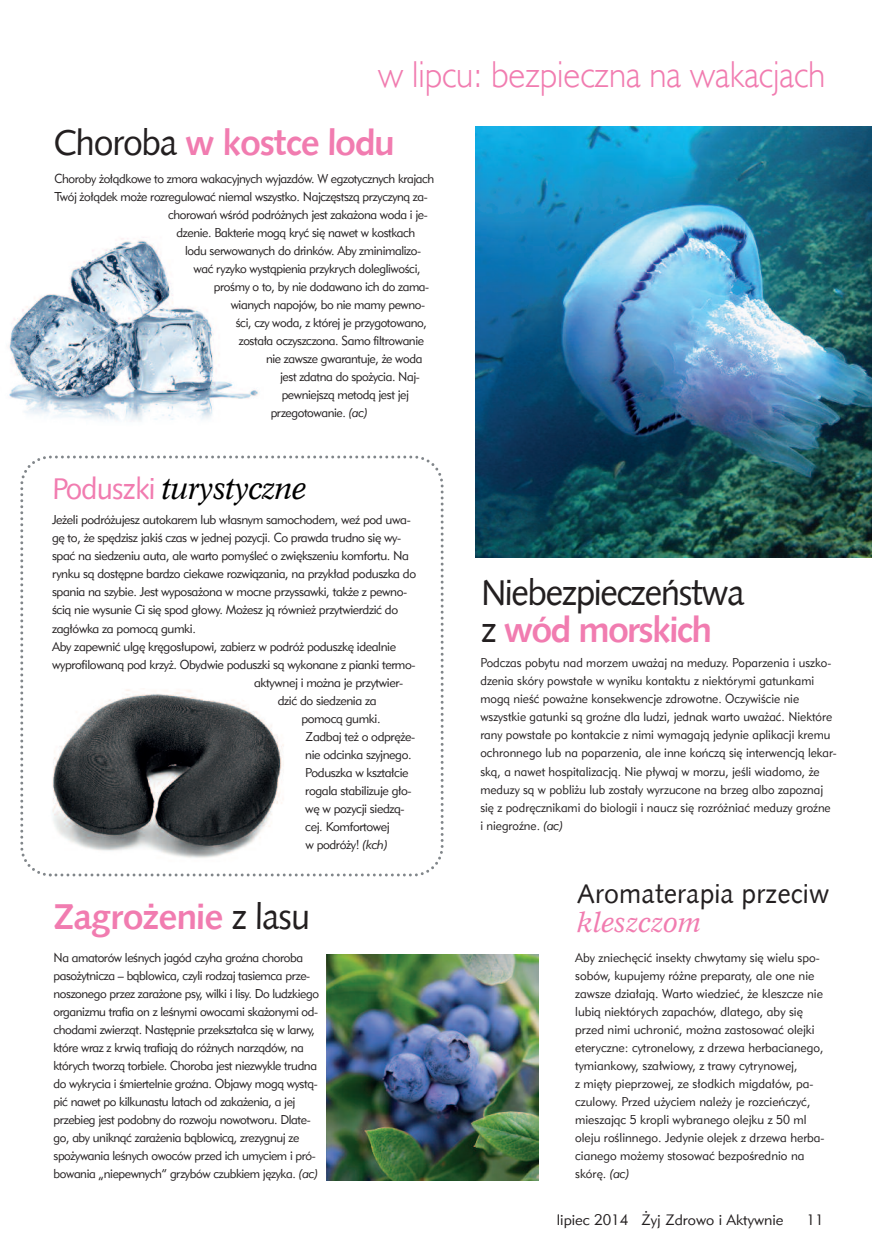
<style>
.page{position:relative;width:872px;height:1255px;background:#fff}
.page>*{position:absolute;margin:0;border:0;box-sizing:border-box;transform-origin:0 0}
.t1{font:37.5px "Humanst 521 Lt EU";color:#f17cb0;scale:.94 1}
.t2{font:700 36px "Humanst 531 EU";letter-spacing:-.03em;color:#f17cb0}
.t3{font:36px/37.5px "Humanst 531 EU";letter-spacing:-.05em;color:#231f20}
.t4{font:italic 30px "Dutch 809 EU";letter-spacing:-.035em;color:#000}
.t5{font:27px "Humanst 531 EU";color:#231f20}
.t6{font:italic 27px "Dutch 809 EU";color:#f17cb0}
.t7{font:15px "Geometric 415 Lt EU";color:#231f20}
.t8{font:12.75px/18px "Geometric 415 Lt EU";letter-spacing:-.03em;color:#231f20;scale:.96 1}
.t9{font:12.75px "Geometric 415 Lt EU";letter-spacing:-.03em;color:#231f20}
.t10{font:12.75px/18px "Geometric 415 Lt EU";color:#231f20;scale:.94 1}
.t11{font:12.75px/18px "Geometric 415 Lt EU";color:#231f20;scale:.96 1}
.s1{font-weight:400;color:#231f20}
.s2{font-style:italic}
.s3{font-family:"Humanst 531 EU";font-style:normal;color:#f17cb0}
.s4{font-weight:700;color:#f17cb0}
</style>
<div class="page">
<img style="left:476px;top:127px;width:396px;height:430px">
<svg style="left:20px;top:455px;width:424px;height:422px"></svg>
<img style="left:327px;top:954px;width:211px;height:225px">
<img style="left:41px;top:688px;width:249px;height:182px">
<img style="left:9px;top:237px;width:249px;height:184px">
<h1 class="t1" style="left:378px;top:51px;width:477px">w lipcu: bezpieczna na wakacjach</h1>
<h2 class="t2" style="left:53px;top:120px;width:343px"><span class="s1">Choroba</span> w kostce lodu</h2>
<p class="t8" style="left:55px;top:170px;width:397px">Choroby żołądkowe to zmora wakacyjnych wyjazdów. W egzotycznych krajach</p>
<p class="t8" style="left:55px;top:188px;width:390px">Twój żołądek może rozregulować niemal wszystko. Najczęstszą przyczyną za-</p>
<p class="t8" style="left:168px;top:206px;width:272px">chorowań wśród podróżnych jest zakażona woda i je-</p>
<p class="t8" style="left:177px;top:224px;width:250px">dzenie. Bakterie mogą kryć się nawet w kostkach</p>
<p class="t8" style="left:185px;top:242px;width:247px">lodu serwowanych do drinków. Aby zminimalizo-</p>
<p class="t8" style="left:193px;top:260px;width:238px">wać ryzyko wystąpienia przykrych dolegliwości,</p>
<p class="t8" style="left:214px;top:278px;width:226px">prośmy o to, by nie dodawano ich do zama-</p>
<p class="t8" style="left:231px;top:296px;width:204px">wianych napojów, bo nie mamy pewno-</p>
<p class="t8" style="left:236px;top:314px;width:200px">ści, czy woda, z której je przygotowano,</p>
<p class="t8" style="left:239px;top:332px;width:194px">została oczyszczona. Samo filtrowanie</p>
<p class="t8" style="left:266px;top:350px;width:164px">nie zawsze gwarantuje, że woda</p>
<p class="t8" style="left:280px;top:368px;width:147px">jest zdatna do spożycia. Naj-</p>
<p class="t8" style="left:282px;top:386px;width:134px">pewniejszą metodą jest jej</p>
<p class="t8" style="left:271px;top:404px;width:103px">przegotowanie. <span class="s2">(ac)</span></p>
<h3 class="t4" style="left:52px;top:470px;width:256px"><span class="s3">Poduszki</span> turystyczne</h3>
<p class="t9" style="left:52px;top:512px;width:360px">Jeżeli podróżujesz autokarem lub własnym samochodem, weź pod uwa-</p>
<p class="t9" style="left:52px;top:530px;width:351px">gę to, że spędzisz jakiś czas w jednej pozycji. Co prawda trudno się wy-</p>
<p class="t9" style="left:52px;top:548px;width:358px">spać na siedzeniu auta, ale warto pomyśleć o zwiększeniu komfortu. Na</p>
<p class="t9" style="left:52px;top:566px;width:365px">rynku są dostępne bardzo ciekawe rozwiązania, na przykład poduszka do</p>
<p class="t9" style="left:52px;top:584px;width:357px">spania na szybie. Jest wyposażona w mocne przyssawki, także z pewno-</p>
<p class="t9" style="left:52px;top:602px;width:347px">ścią nie wysunie Ci się spod głowy. Możesz ją również przytwierdzić do</p>
<p class="t9" style="left:52px;top:620px;width:145px">zagłówka za pomocą gumki.</p>
<p class="t9" style="left:52px;top:638px;width:346px">Aby zapewnić ulgę kręgosłupowi, zabierz w podróż poduszkę idealnie</p>
<p class="t9" style="left:52px;top:656px;width:365px">wyprofilowaną pod krzyż. Obydwie poduszki są wykonane z pianki termo-</p>
<p class="t9" style="left:254px;top:674px;width:150px">aktywnej i można je przytwier-</p>
<p class="t9" style="left:278px;top:692px;width:100px">dzić do siedzenia za</p>
<p class="t9" style="left:301px;top:710px;width:81px">pomocą gumki.</p>
<p class="t9" style="left:305px;top:728px;width:111px">Zadbaj też o odpręże-</p>
<p class="t9" style="left:305px;top:746px;width:108px">nie odcinka szyjnego.</p>
<p class="t9" style="left:305px;top:764px;width:105px">Poduszka w kształcie</p>
<p class="t9" style="left:305px;top:782px;width:108px">rogala stabilizuje gło-</p>
<p class="t9" style="left:305px;top:800px;width:101px">wę w pozycji siedzą-</p>
<p class="t9" style="left:305px;top:818px;width:86px">cej. Komfortowej</p>
<p class="t9" style="left:305px;top:836px;width:84px">w podróży! <span class="s2">(kch)</span></p>
<h2 class="t2" style="left:53px;top:894px;width:258px">Zagrożenie <span class="s1">z lasu</span></h2>
<p class="t8" style="left:53px;top:948px;width:278px">Na amatorów leśnych jagód czyha groźna choroba pasożytnicza – bąblowica, czyli rodzaj tasiemca prze&shy;noszonego przez zarażone psy, wilki i lisy. Do ludzkiego organizmu trafia on z leśnymi owocami skażonymi od&shy;chodami zwierząt. Następnie przekształca się w larwy, które wraz z krwią trafiają do różnych narządów, na których tworzą torbiele. Choroba jest niezwykle trudna do wykrycia i śmiertelnie groźna. Objawy mogą wystą&shy;pić nawet po kilkunastu latach od zakażenia, a jej przebieg jest podobny do rozwoju nowotworu. Dlate&shy;go, aby uniknąć zarażenia bąblowicą, zrezygnuj ze spożywania leśnych owoców przed ich umyciem i pró&shy;bowania „niepewnych” grzybów czubkiem języka. <span class="s2">(ac)</span></p>
<h2 class="t3" style="left:481px;top:572px;width:265px">Niebezpieczeństwa z <span class="s4">wód morskich</span></h2>
<p class="t10" style="left:480px;top:653px;width:380px">Podczas pobytu nad morzem uważaj na meduzy. Poparzenia i uszko&shy;dzenia skóry powstałe w wyniku kontaktu z niektórymi gatunkami mogą nieść poważne konsekwencje zdrowotne. Oczywiście nie wszystkie gatunki są groźne dla ludzi, jednak warto uważać. Niektóre rany powstałe po kontakcie z nimi wymagają jedynie aplikacji kremu ochronnego lub na poparzenia, ale inne kończą się interwencją lekar&shy;ską, a nawet hospitalizacją. Nie pływaj w morzu, jeśli wiadomo, że meduzy są w pobliżu lub zostały wyrzucone na brzeg albo zapoznaj się z podręcznikami do biologii i naucz się rozróżniać meduzy groźne<br>i niegroźne. <span class="s2">(ac)</span></p>
<h3 class="t5" style="left:577px;top:876px;width:254px">Aromaterapia przeciw</h3>
<h3 class="t6" style="left:577px;top:905px;width:126px">kleszczom</h3>
<p class="t11" style="left:575px;top:947px;width:261px">Aby zniechęcić insekty chwytamy się wielu spo&shy;sobów, kupujemy różne preparaty, ale one nie zawsze działają. Warto wiedzieć, że kleszcze nie lubią niektórych zapachów, dlatego, aby się przed nimi uchronić, można zastosować olejki eteryczne: cytronelowy, z drzewa herbacianego, tymiankowy, szałwiowy, z trawy cytrynowej,<br>z mięty pieprzowej, ze słodkich migdałów, pa&shy;czulowy. Przed użyciem należy je rozcieńczyć, mieszając 5 kropli wybranego olejku z 50 ml oleju roślinnego. Jedynie olejek z drzewa herba&shy;cianego możemy stosować bezpośrednio na skórę. <span class="s2">(ac)</span></p>
<p class="t7" style="left:557px;top:1210px;width:228px">lipiec 2014 Żyj Zdrowo i Aktywnie</p>
<p class="t7" style="left:806px;top:1210px;width:19px">11</p>
</div>
